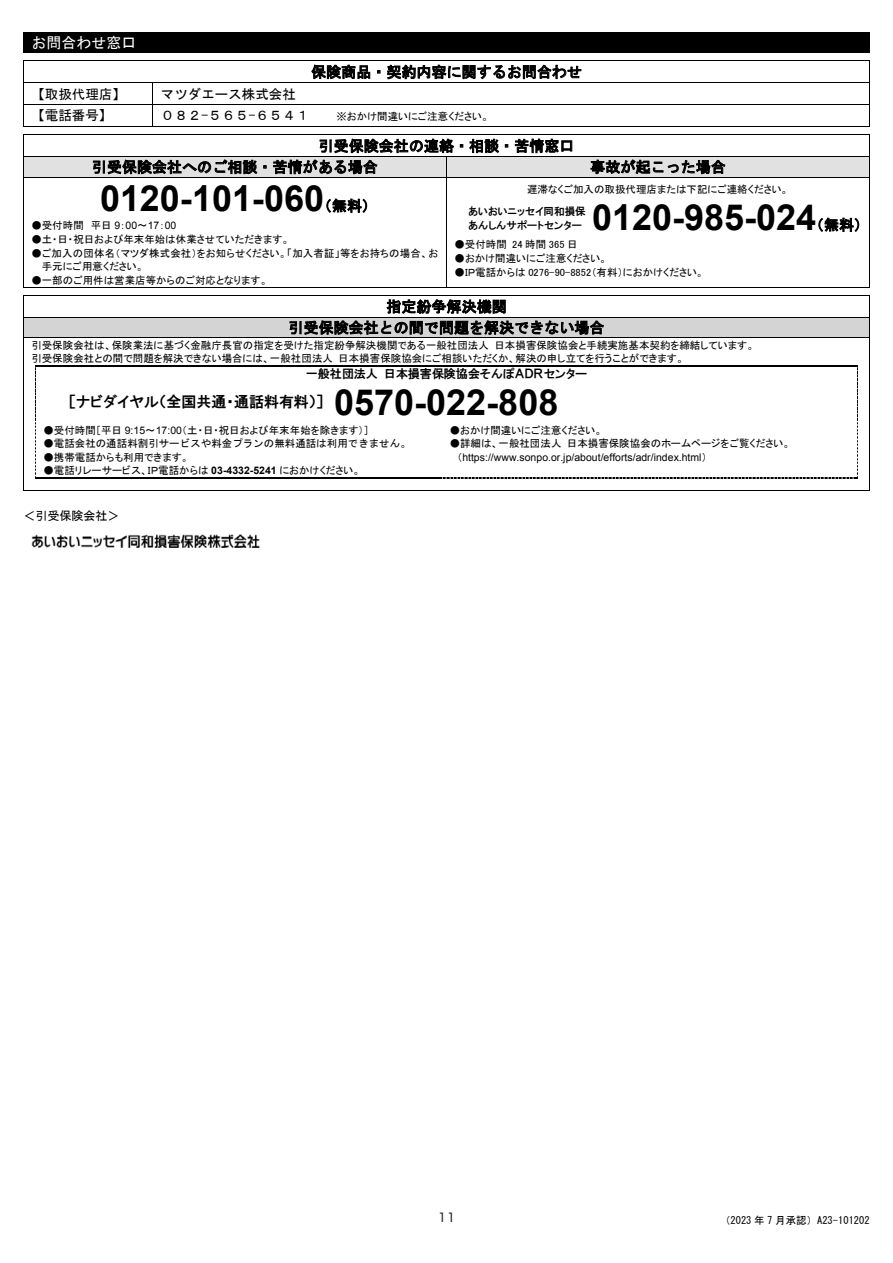
<style>
.page{position:relative;width:893px;height:1263px;background:#fff}
.page>*{position:absolute;margin:0;border:0;box-sizing:border-box;transform-origin:0 0}
.t1{font:700 36px "Arial";color:#000}
.t2{font:15px/21px "MS Gothic";letter-spacing:.01em;color:#000}
.t3{font:15px "HGP Gothic E";color:#000}
.t4{font:15px "MS P Gothic";color:#000}
.t5{font:15px "MS Gothic";color:#fff}
.t6{font:13.5px "MS Gothic";color:#000}
.t7{font:12px "HGP Gothic E";color:#000}
.t8{font:12px "MS P Gothic";color:#000}
.t9{font:12px "Century";color:#000}
.t10{font:12px "Shin Go Pr 6";color:#231f20}
.t11{font:10.5px/13.6px "MS P Gothic";color:#000}
.t12{font:10.5px "MS Gothic";color:#000}
.t13{font:10.5px "Arial";color:#000}
.t14{font:10.5px/13.6px "HGP Gothic E";color:#000}
.s1{font-family:"Arial"}
.s2{font-family:"MS P Gothic"}
.s3{font-family:"MS Gothic"}
.s4{font-family:"Arial";font-weight:700}
</style>
<div class="page">
<div style="left:31px;top:33px;width:831px;height:19px;background:#000"></div>
<hr style="left:24px;top:32px;width:845px;height:1px;background:#000">
<svg style="left:23px;top:32px;width:1px;height:21px"></svg>
<hr style="left:24px;top:52px;width:845px;height:1px;background:#000">
<svg style="left:869px;top:32px;width:1px;height:21px"></svg>
<hr style="left:24px;top:61px;width:845px;height:1px;background:#000">
<hr style="left:24px;top:82px;width:128px;height:1px;background:#000">
<hr style="left:153px;top:82px;width:716px;height:1px;background:#000">
<hr style="left:24px;top:104px;width:128px;height:1px;background:#000">
<hr style="left:153px;top:104px;width:716px;height:1px;background:#000">
<svg style="left:23px;top:61px;width:1px;height:66px"></svg>
<hr style="left:24px;top:126px;width:128px;height:1px;background:#000">
<svg style="left:152px;top:82px;width:1px;height:45px"></svg>
<hr style="left:153px;top:126px;width:716px;height:1px;background:#000">
<svg style="left:869px;top:61px;width:1px;height:66px"></svg>
<hr style="left:24px;top:134px;width:845px;height:1px;background:#000">
<div style="left:24px;top:157px;width:422px;height:20px;background:#e1e1e1"></div>
<div style="left:447px;top:157px;width:422px;height:20px;background:#e1e1e1"></div>
<hr style="left:24px;top:157px;width:422px;height:1px;background:#000">
<hr style="left:447px;top:157px;width:422px;height:1px;background:#000">
<svg style="left:23px;top:134px;width:1px;height:43px"></svg>
<hr style="left:24px;top:177px;width:422px;height:1px;background:#000">
<svg style="left:446px;top:157px;width:1px;height:20px"></svg>
<hr style="left:447px;top:177px;width:422px;height:1px;background:#000">
<svg style="left:869px;top:134px;width:1px;height:43px"></svg>
<hr style="left:23px;top:177px;width:1px;height:110px;background:#000">
<hr style="left:24px;top:287px;width:422px;height:1px;background:#000">
<hr style="left:446px;top:177px;width:1px;height:110px;background:#000">
<hr style="left:447px;top:287px;width:422px;height:1px;background:#000">
<hr style="left:869px;top:177px;width:1px;height:110px;background:#000">
<hr style="left:24px;top:295px;width:845px;height:1px;background:#000">
<div style="left:31px;top:318px;width:831px;height:19px;background:#d4d4d4"></div>
<hr style="left:24px;top:317px;width:845px;height:1px;background:#000">
<svg style="left:35px;top:365px;width:823px;height:113px"></svg>
<svg style="left:23px;top:295px;width:1px;height:43px"></svg>
<hr style="left:24px;top:337px;width:845px;height:1px;background:#000">
<svg style="left:869px;top:295px;width:1px;height:43px"></svg>
<hr style="left:23px;top:338px;width:1px;height:152px;background:#000">
<hr style="left:24px;top:490px;width:845px;height:1px;background:#000">
<hr style="left:869px;top:338px;width:1px;height:152px;background:#000">
<img style="left:31px;top:534px;width:229px;height:14px">
<h2 class="t5" style="left:31px;top:35px;width:106px">お問合わせ窓口</h2>
<h2 class="t2" style="left:311px;top:61px;width:272px">保険商品・契約内容に関するお問合わせ</h2>
<p class="t6" style="left:31px;top:87px;width:96px">【取扱代理店】</p>
<p class="t6" style="left:161px;top:87px;width:136px">マツダエース株式会社</p>
<p class="t6" style="left:31px;top:109px;width:82px">【電話番号】</p>
<p class="t6" style="left:161px;top:109px;width:150px">０８２-５６５-６５４１</p>
<p class="t11" style="left:336px;top:110px;width:154px">※おかけ間違いにご注意ください。</p>
<h2 class="t2" style="left:92px;top:135px;width:484px;text-indent:227px">引受保険会社の連絡・相談・苦情窓口引受保険会社へのご相談・苦情がある場合</h2>
<h2 class="t2" style="left:590px;top:156px;width:137px">事故が起こった場合</h2>
<p class="t11" style="left:527px;top:183px;width:263px">遅滞なくご加入の取扱代理店または下記にご連絡ください。</p>
<h1 class="t1" style="left:592px;top:193px;width:226px">0120-985-024</h1>
<h1 class="t1" style="left:100px;top:174px;width:226px">0120-101-060</h1>
<h2 class="t4" style="left:324px;top:198px;width:47px">（無料）</h2>
<p class="t14" style="left:469px;top:204px;width:118px">あいおいニッセイ同和損保あんしんサポートセンター</p>
<h2 class="t4" style="left:816px;top:217px;width:47px">（無料）</h2>
<p class="t11" style="left:31px;top:219px;width:146px">●受付時間 平日 <span class="s1">9</span>：<span class="s1">00</span>～<span class="s1">17</span>：<span class="s1">00</span></p>
<p class="t11" style="left:31px;top:232px;width:260px">●土・日・祝日および年末年始は休業させていただきます。</p>
<p class="t11" style="left:42px;top:246px;width:398px;text-indent:-10px">●ご加入の団体名（マツダ株式会社）をお知らせください。「加入者証」等をお持ちの場合、お手元にご用意ください。</p>
<p class="t11" style="left:31px;top:273px;width:238px">●一部のご用件は営業店等からのご対応となります。</p>
<p class="t11" style="left:455px;top:238px;width:125px">●受付時間 24 時間 365 日</p>
<p class="t11" style="left:455px;top:251px;width:154px">●おかけ間違いにご注意ください。</p>
<p class="t11" style="left:455px;top:265px;width:251px">●ＩＰ電話からは 0276-90-8852（有料）におかけください。</p>
<h2 class="t2" style="left:288px;top:296px;width:318px;text-align:center">指定紛争解決機関<br>引受保険会社との間で問題を解決できない場合</h2>
<p class="t11" style="left:31px;top:338px;width:724px">引受保険会社は、保険業法に基づく金融庁長官の指定を受けた指定紛争解決機関である一般社団法人日本損害保険協会と手続実施基本契約を締結しています。引受保険会社との間で問題を解決できない場合には、一般社団法人日本損害保険協会にご相談いただくか、解決の申し立てを行うことができます。</p>
<p class="t7" style="left:306px;top:368px;width:283px">一般社団法人日本損害保険協会そんぽＡＤＲセンター</p>
<h1 class="t1" style="left:334px;top:379px;width:226px">0570-022-808</h1>
<p class="t11" style="left:43px;top:423px;width:327px">●受付時間［平日 <span class="s1">9:15</span>～<span class="s1">17:00</span>（土・日・祝日および年末年始を除きます）］</p>
<p class="t12" style="left:43px;top:438px;width:369px"><span class="s2">●</span>電話会社の通話料割引サービスや料金プランの無料通話は利用できません。</p>
<p class="t11" style="left:43px;top:450px;width:147px"><span class="s3">●</span>携帯電話からも利用できます。</p>
<p class="t11" style="left:43px;top:464px;width:318px">●電話リレーサービス、ＩＰ電話からは <span class="s4">03-4332-5241</span> におかけください。</p>
<h2 class="t3" style="left:69px;top:394px;width:257px">［ナビダイヤル（全国共通・通話料有料）］</h2>
<p class="t11" style="left:450px;top:423px;width:154px">●おかけ間違いにご注意ください。</p>
<p class="t11" style="left:450px;top:437px;width:342px">●詳細は、一般社団法人日本損害保険協会のホームページをご覧ください。</p>
<p class="t13" style="left:457px;top:450px;width:251px"><span class="s2">（</span>https://www.sonpo.or.jp/about/efforts/adr/index.html<span class="s2">）</span></p>
<p class="t8" style="left:23px;top:510px;width:98px">＜引受保険会社＞</p>
<p class="t10" style="left:437px;top:1207px;width:20px">11</p>
<p class="t9" style="left:440px;top:1210px;width:14px">11</p>
<p class="t12" style="left:720px;top:1215px;width:151px">（2023 年 7 月承認）A23-101202</p>
</div>
